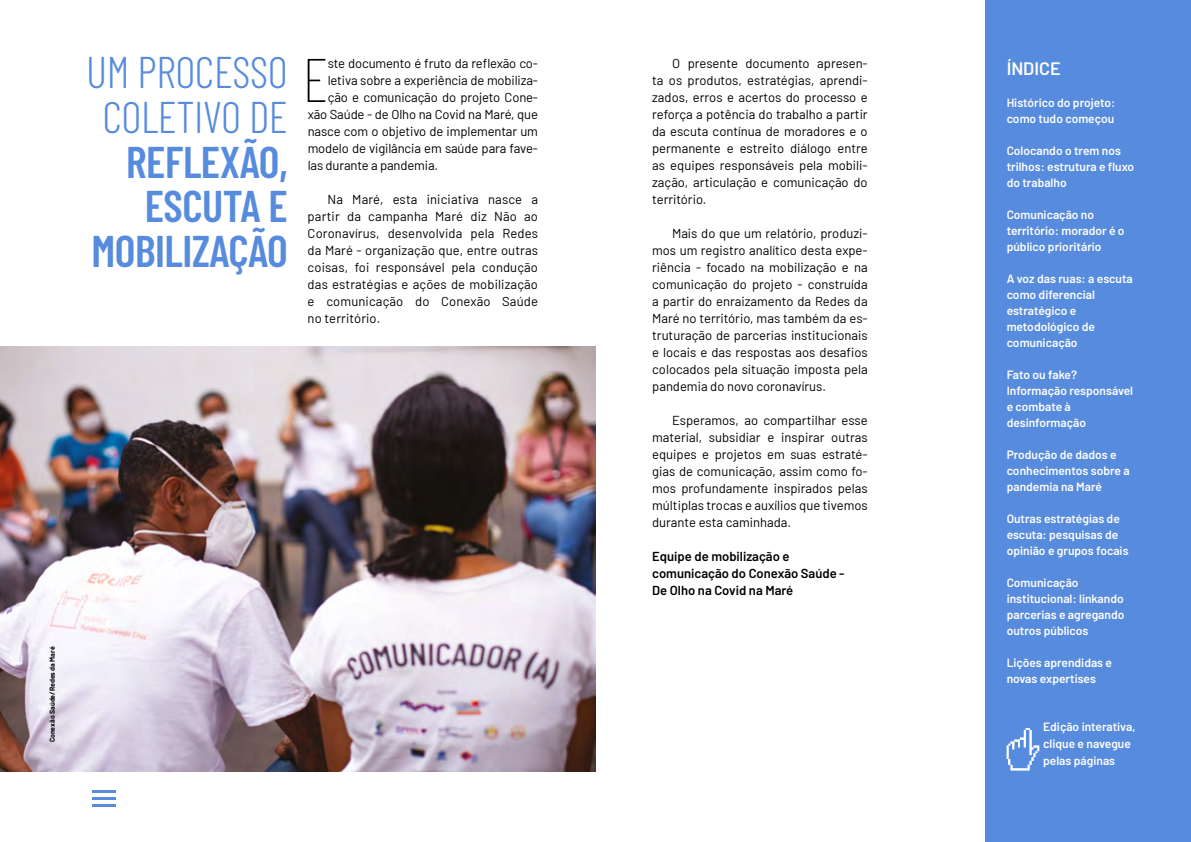
<style>
.page{position:relative;width:1191px;height:842px;background:#fff}
.page>*{position:absolute;margin:0;border:0;box-sizing:border-box;transform-origin:0 0}
.t1{font:100 61.6px "Barlow Condensed";color:#000}
.t2{font:600 44.3px/44.7px "Barlow Condensed";letter-spacing:-.01em;color:#578bdd;text-align:right}
.t3{font:300 44.3px/44.7px "Barlow Condensed";letter-spacing:-.01em;color:#578bdd;text-align:center}
.t4{font:600 18px "Barlow";color:#fff}
.t5{font:13px/17px "Barlow";letter-spacing:-.01em;color:#000;text-align:justify}
.t6{font:600 13px/17px "Barlow";color:#000}
.t7{font:600 12px/16px "Barlow";color:#fff}
.t8{font:700 7px "Barlow";color:#000}
</style>
<div class="page">
<hr style="left:93px;top:790px;width:23px;height:3px;background:#578bdd">
<hr style="left:93px;top:797px;width:23px;height:3px;background:#578bdd">
<hr style="left:93px;top:804px;width:23px;height:3px;background:#578bdd">
<img style="left:0;top:347px;width:595px;height:424px">
<div style="left:985px;top:0;width:206px;height:842px;background:#578bdd"></div>
<svg style="left:1006px;top:728px;width:33px;height:42px"></svg>
<h2 class="t3" style="left:86px;top:47px;width:203px">UM PROCESSO<br>COLETIVO DE</h2>
<h2 class="t2" style="left:91px;top:137px;width:198px">REFLEXÃO,<br>ESCUTA E<br>MOBILIZAÇÃO</h2>
<h1 class="t1" style="left:302px;top:36px;width:28px">E</h1>
<p class="t5" style="left:328px;top:54px;width:212px">ste documento é fruto da reflexão co-</p>
<p class="t5" style="left:328px;top:71px;width:212px">letiva sobre a experiência de mobiliza-</p>
<p class="t5" style="left:328px;top:88px;width:212px">ção e comunicação do projeto Cone-</p>
<p class="t5" style="left:308px;top:105px;width:232px">xão Saúde - de Olho na Covid na Maré, que</p>
<p class="t5" style="left:308px;top:122px;width:232px">nasce com o objetivo de implementar um</p>
<p class="t5" style="left:308px;top:139px;width:232px">modelo de vigilância em saúde para fave-</p>
<p class="t5" style="left:308px;top:156px;width:132px">las durante a pandemia.</p>
<p class="t5" style="left:308px;top:190px;width:232px;text-indent:20px">Na Maré, esta iniciativa nasce a partir da campanha Maré diz Não ao Coronavírus, desenvolvida pela Redes da Maré - organização que, entre outras coisas, foi responsável pela condução das estratégias e ações de mobilização e comunicação do Conexão Saúde no território.</p>
<p class="t8" style="left:47px;top:742px;width:97px;rotate:-90deg">Conexão Saúde/Redes da Maré</p>
<p class="t5" style="left:652px;top:54px;width:217px;text-indent:20px">O presente documento apresen&shy;ta os produtos, estratégias, aprendi&shy;zados, erros e acertos do processo e reforça a potência do trabalho a partir da escuta contínua de moradores e o permanente e estreito diálogo entre as equipes responsáveis pela mobili&shy;zação, articulação e comunicação do território.</p>
<p class="t5" style="left:652px;top:224px;width:217px;text-indent:20px">Mais do que um relatório, produzi&shy;mos um registro analítico desta expe&shy;riência - focado na mobilização e na comunicação do projeto - construída a partir do enraizamento da Redes da Maré no território, mas também da es&shy;truturação de parcerias institucionais e locais e das respostas aos desafios colocados pela situação imposta pela pandemia do novo coronavírus.</p>
<p class="t5" style="left:652px;top:411px;width:217px;text-indent:20px">Esperamos, ao compartilhar esse material, subsidiar e inspirar outras equipes e projetos em suas estraté&shy;gias de comunicação, assim como fo&shy;mos profundamente inspirados pelas múltiplas trocas e auxílios que tivemos durante esta caminhada.</p>
<p class="t6" style="left:652px;top:547px;width:194px">Equipe de mobilização e comunicação do Conexão Saúde -<br>De Olho na Covid na Maré</p>
<h3 class="t4" style="left:1006px;top:55px;width:56px">ÍNDICE</h3>
<p class="t7" style="left:1006px;top:93px;width:110px">Histórico do projeto: como tudo começou</p>
<p class="t7" style="left:1006px;top:141px;width:129px">Colocando o trem nos trilhos: estrutura e fluxo do trabalho</p>
<p class="t7" style="left:1006px;top:205px;width:119px">Comunicação no território: morador é o público prioritário</p>
<p class="t7" style="left:1006px;top:269px;width:128px">A voz das ruas: a escuta como diferencial estratégico e metodológico de comunicação</p>
<p class="t7" style="left:1006px;top:365px;width:128px">Fato ou fake?<br>Informação responsável e combate à desinformação</p>
<p class="t7" style="left:1006px;top:445px;width:125px">Produção de dados e conhecimentos sobre a pandemia na Maré</p>
<p class="t7" style="left:1006px;top:509px;width:123px">Outras estratégias de escuta: pesquisas de opinião e grupos focais</p>
<p class="t7" style="left:1006px;top:573px;width:119px">Comunicação institucional: linkando parcerias e agregando outros públicos</p>
<p class="t7" style="left:1006px;top:653px;width:107px">Lições aprendidas e novas expertises</p>
<p class="t7" style="left:1043px;top:717px;width:94px;line-height:17px">Edição interativa, clique e navegue pelas páginas</p>
</div>
